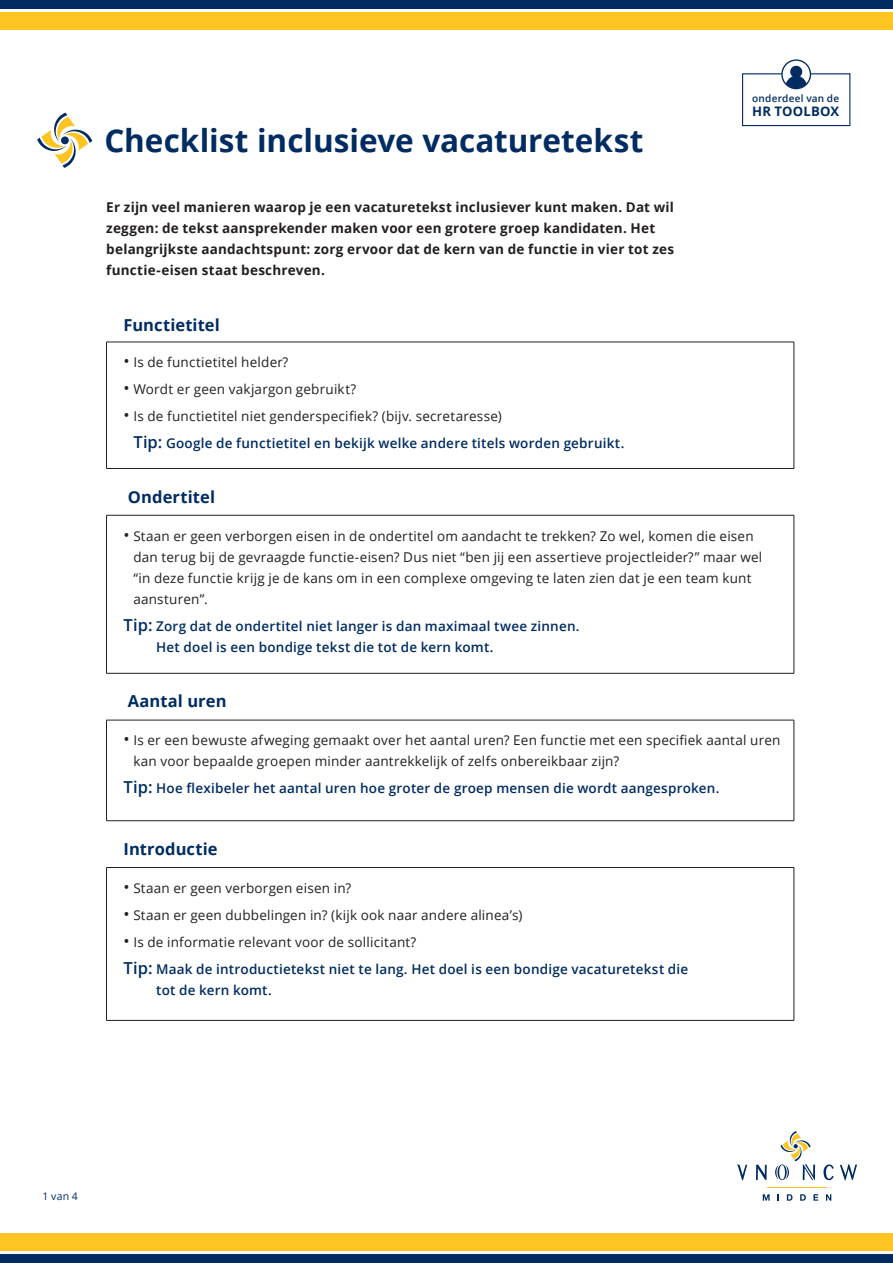
<style>
.page{position:relative;width:893px;height:1263px;background:#fff}
.page>*{position:absolute;margin:0;border:0;box-sizing:border-box;transform-origin:0 0}
.t1{font:700 31.5px "Open Sans";color:#002c62}
.t2{font:700 16.5px "Open Sans";letter-spacing:.005em;color:#002c62}
.t3{font:13.5px/21px "Open Sans";letter-spacing:.015em;color:#231f20}
.t4{font:600 13.5px/21px "Open Sans";letter-spacing:.015em;color:#002c62}
.t5{font:700 13.5px/21px "Open Sans";letter-spacing:.015em;color:#231f20}
.t6{font:700 13.05px "Open Sans";letter-spacing:.015em;color:#002c62}
.t7{font:10.5px "Open Sans";color:#002c62}
.t8{font:600 10.05px "Open Sans";letter-spacing:.02em;color:#002c62}
.s1{font-size:16.5px}
.s2{font-weight:400;font-size:16.5px;color:#231f20}
.s3{font-weight:400;color:#231f20}
</style>
<div class="page">
<svg style="left:763px;top:1194px;width:7px;height:6px"></svg>
<svg style="left:777px;top:1194px;width:2px;height:6px"></svg>
<svg style="left:787px;top:1194px;width:5px;height:6px"></svg>
<svg style="left:800px;top:1194px;width:6px;height:6px"></svg>
<svg style="left:813px;top:1194px;width:5px;height:6px"></svg>
<svg style="left:826px;top:1194px;width:5px;height:6px"></svg>
<hr style="left:767px;top:1187px;width:60px;height:1px;background:#fec422">
<svg style="left:823px;top:1164px;width:11px;height:16px"></svg>
<svg style="left:737px;top:1164px;width:10px;height:16px"></svg>
<svg style="left:755px;top:1164px;width:12px;height:16px"></svg>
<svg style="left:840px;top:1164px;width:17px;height:16px"></svg>
<svg style="left:775px;top:1131px;width:40px;height:49px"></svg>
<div style="left:0;top:0;width:893px;height:9px;background:#002c62"></div>
<div style="left:0;top:13px;width:893px;height:17px;background:#fec422"></div>
<div style="left:0;top:1254px;width:893px;height:9px;background:#002c62"></div>
<div style="left:0;top:1233px;width:893px;height:17px;background:#fec422"></div>
<svg style="left:37px;top:113px;width:55px;height:55px"></svg>
<div style="left:781px;top:59px;width:30px;height:30px;border:1px solid #002c62;border-radius:50%"></div>
<div style="left:790px;top:66px;width:12px;height:12px;background:#002c62;border-radius:50%"></div>
<svg style="left:742px;top:73px;width:109px;height:54px"></svg>
<svg style="left:106px;top:343px;width:688px;height:677px"></svg>
<hr style="left:106px;top:342px;width:688px;height:1px;background:#231f20">
<hr style="left:106px;top:342px;width:1px;height:126px;background:#231f20">
<hr style="left:794px;top:342px;width:1px;height:126px;background:#231f20">
<hr style="left:106px;top:468px;width:688px;height:1px;background:#231f20">
<hr style="left:106px;top:515px;width:688px;height:1px;background:#231f20">
<hr style="left:106px;top:515px;width:1px;height:158px;background:#231f20">
<hr style="left:794px;top:515px;width:1px;height:158px;background:#231f20">
<hr style="left:106px;top:673px;width:688px;height:1px;background:#231f20">
<hr style="left:106px;top:720px;width:688px;height:1px;background:#231f20">
<hr style="left:106px;top:720px;width:1px;height:100px;background:#231f20">
<hr style="left:794px;top:720px;width:1px;height:100px;background:#231f20">
<hr style="left:106px;top:820px;width:688px;height:1px;background:#231f20">
<hr style="left:106px;top:867px;width:688px;height:1px;background:#231f20">
<hr style="left:106px;top:868px;width:1px;height:152px;background:#231f20">
<hr style="left:794px;top:868px;width:1px;height:152px;background:#231f20">
<hr style="left:106px;top:1020px;width:688px;height:1px;background:#231f20">
<p class="t1" style="left:104px;top:118px;width:541px">Checklist inclusieve vacaturetekst</p>
<p class="t5" style="left:106px;top:197px;width:569px">Er zijn veel manieren waarop je een vacaturetekst inclusiever kunt maken. Dat wil zeggen: de tekst aansprekender maken voor een grotere groep kandidaten. Het belangrijkste aandachtspunt: zorg ervoor dat de kern van de functie in vier tot zes functie-eisen staat beschreven.</p>
<p class="t8" style="left:752px;top:92px;width:88px">onderdeel van de</p>
<p class="t6" style="left:752px;top:102px;width:88px">HR TOOLBOX</p>
<p class="t2" style="left:123px;top:314px;width:98px">Functietitel</p>
<p class="t3" style="left:123px;top:352px;width:166px"><span class="s1">•</span> Is de functietitel helder?</p>
<p class="t3" style="left:123px;top:379px;width:234px"><span class="s1">•</span> Wordt er geen vakjargon gebruikt?</p>
<p class="t4" style="left:133px;top:403px;width:493px;line-height:27px;text-indent:-10px"><span class="s2">•</span> <span class="s3">Is de functietitel niet genderspecifiek? (bijv. secretaresse)<br></span><span class="s1">Tip:</span> Google de functietitel en bekijk welke andere titels worden gebruikt.</p>
<p class="t2" style="left:128px;top:485px;width:89px">Ondertitel</p>
<p class="t3" style="left:133px;top:525px;width:630px;text-indent:-10px"><span class="s1">•</span> Staan er geen verborgen eisen in de ondertitel om aandacht te trekken? Zo wel, komen die eisen dan terug bij de gevraagde functie-eisen? Dus niet “ben jij een assertieve projectleider?” maar wel “in deze functie krijg je de kans om in een complexe omgeving te laten zien dat je een team kunt aansturen”.</p>
<p class="t4" style="left:156px;top:615px;width:425px;text-indent:-33px"><span class="s1">Tip:</span> Zorg dat de ondertitel niet langer is dan maximaal twee zinnen.<br>Het doel is een bondige tekst die tot de kern komt.</p>
<p class="t2" style="left:128px;top:690px;width:100px">Aantal uren</p>
<p class="t3" style="left:133px;top:730px;width:649px;text-indent:-10px"><span class="s1">•</span> Is er een bewuste afweging gemaakt over het aantal uren? Een functie met een specifiek aantal uren kan voor bepaalde groepen minder aantrekkelijk of zelfs onbereikbaar zijn?</p>
<p class="t4" style="left:123px;top:778px;width:597px"><span class="s1">Tip:</span> Hoe flexibeler het aantal uren hoe groter de groep mensen die wordt aangesproken.</p>
<p class="t2" style="left:123px;top:837px;width:96px">Introductie</p>
<p class="t3" style="left:123px;top:877px;width:229px"><span class="s1">•</span> Staan er geen verborgen eisen in?</p>
<p class="t3" style="left:123px;top:904px;width:400px"><span class="s1">•</span> Staan er geen dubbelingen in? (kijk ook naar andere alinea’s)</p>
<p class="t3" style="left:123px;top:931px;width:294px"><span class="s1">•</span> Is de informatie relevant voor de sollicitant?</p>
<p class="t4" style="left:156px;top:958px;width:533px;text-indent:-33px"><span class="s1">Tip:</span> Maak de introductietekst niet te lang. Het doel is een bondige vacaturetekst die tot de kern komt.</p>
<p class="t7" style="left:43px;top:1189px;width:37px">1 van 4</p>
</div>
